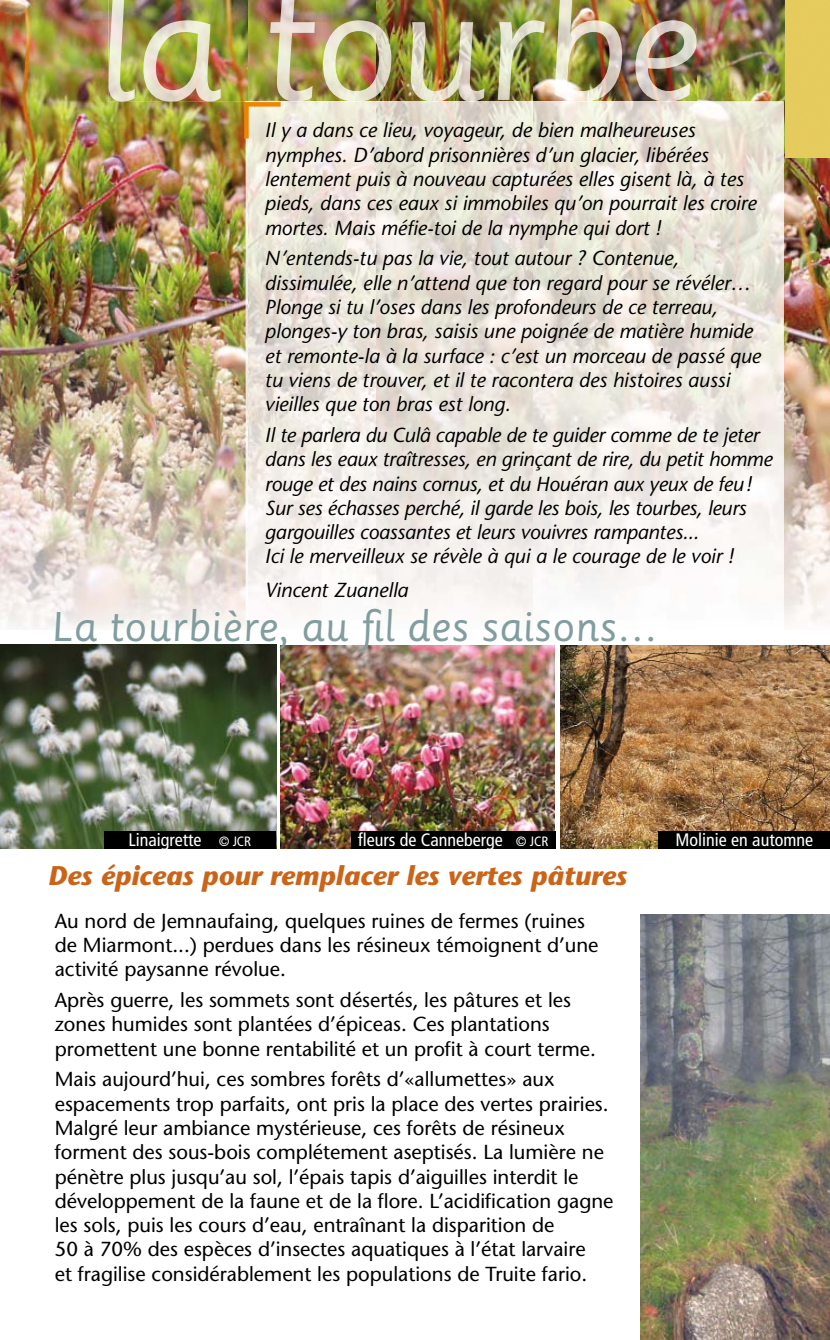
<style>
.page{position:relative;width:830px;height:1340px;background:#fff}
.page>*{position:absolute;margin:0;border:0;box-sizing:border-box;transform-origin:0 0}
.t1{font:40.5px "Sassoon Primary";color:#819d9e}
.t2{font:italic 700 27px "Stone Sans";color:#cb6418}
.t3{font:italic 20.25px/24.3px "Stone Sans";color:#000}
.t4{font:20.25px/24.3px "Stone Sans";color:#000}
.t5{font:condensed 18px "Frutiger";color:#fff}
.s1{font-size:13.5px}
</style>
<div class="page">
<img style="left:0;top:0;width:246px;height:630px">
<img style="left:696px;top:0;width:133px;height:625px">
<img style="left:640px;top:914px;width:189px;height:425px">
<img style="left:560px;top:645px;width:269px;height:203px">
<img style="left:281px;top:645px;width:273px;height:203px">
<img style="left:0;top:644px;width:276px;height:204px">
<img style="left:108px;top:0;width:141px;height:102px">
<img style="left:249px;top:0;width:127px;height:101px">
<img style="left:376px;top:0;width:320px;height:101px">
<div style="left:784px;top:0;width:45px;height:157px;background:#e5cb5d"></div>
<img style="left:246px;top:101px;width:537px;height:524px">
<img style="left:249px;top:101px;width:72px;height:524px">
<img style="left:376px;top:102px;width:155px;height:523px">
<svg style="left:244px;top:101px;width:36px;height:37px"></svg>
<div style="left:104px;top:830px;width:171px;height:18px;background:#000"></div>
<div style="left:350px;top:830px;width:205px;height:18px;background:#000"></div>
<div style="left:658px;top:830px;width:171px;height:18px;background:#000"></div>
<p class="t3" style="left:265px;top:118px;width:493px">Il y a dans ce lieu, voyageur, de bien malheureuses nymphes. D’abord prisonnières d’un glacier, libérées lentement puis à nouveau capturées elles gisent là, à tes pieds, dans ces eaux si immobiles qu’on pourrait les croire mortes. Mais méfie-toi de la nymphe qui dort !</p>
<p class="t3" style="left:265px;top:246px;width:497px">N’entends-tu pas la vie, tout autour ? Contenue, dissimulée, elle n’attend que ton regard pour se révéler… Plonge si tu l’oses dans les profondeurs de ce terreau, plonges-y ton bras, saisis une poignée de matière humide et remonte-la à la surface : c’est un morceau de passé que tu viens de trouver, et il te racontera des histoires aussi vieilles que ton bras est long.</p>
<p class="t3" style="left:265px;top:423px;width:509px">Il te parlera du Culâ capable de te guider comme de te jeter dans les eaux traîtresses, en grinçant de rire, du petit homme rouge et des nains cornus, et du Houéran aux yeux de feu !<br>Sur ses échasses perché, il garde les bois, les tourbes, leurs gargouilles coassantes et leurs vouivres rampantes...<br>Ici le merveilleux se révèle à qui a le courage de le voir !</p>
<p class="t3" style="left:265px;top:578px;width:145px">Vincent Zuanella</p>
<h1 class="t1" style="left:51px;top:603px;width:607px">La tourbière, au fil des saisons…</h1>
<p class="t5" style="left:128px;top:828px;width:124px">Linaigrette <span class="s1">© JCR</span></p>
<p class="t5" style="left:357px;top:828px;width:192px">fleurs de Canneberge <span class="s1">© JCR</span></p>
<p class="t5" style="left:675px;top:828px;width:139px">Molinie en automne</p>
<h2 class="t2" style="left:48px;top:859px;width:580px">Des épiceas pour remplacer les vertes pâtures</h2>
<p class="t4" style="left:55px;top:908px;width:545px">Au nord de Jemnaufaing, quelques ruines de fermes (ruines de Miarmont...) perdues dans les résineux témoignent d’une activité paysanne révolue.</p>
<p class="t4" style="left:55px;top:987px;width:542px">Après guerre, les sommets sont désertés, les pâtures et les zones humides sont plantées d’épiceas. Ces plantations promettent une bonne rentabilité et un profit à court terme.</p>
<p class="t4" style="left:55px;top:1067px;width:560px">Mais aujourd’hui, ces sombres forêts d’«allumettes» aux espacements trop parfaits, ont pris la place des vertes prairies.<br>Malgré leur ambiance mystérieuse, ces forêts de résineux forment des sous-bois complétement aseptisés. La lumière ne pénètre plus jusqu’au sol, l’épais tapis d’aiguilles interdit le développement de la faune et de la flore. L’acidification gagne les sols, puis les cours d’eau, entraînant la disparition de<br>50 à 70% des espèces d’insectes aquatiques à l’état larvaire<br>et fragilise considérablement les populations de Truite fario.</p>
</div>
